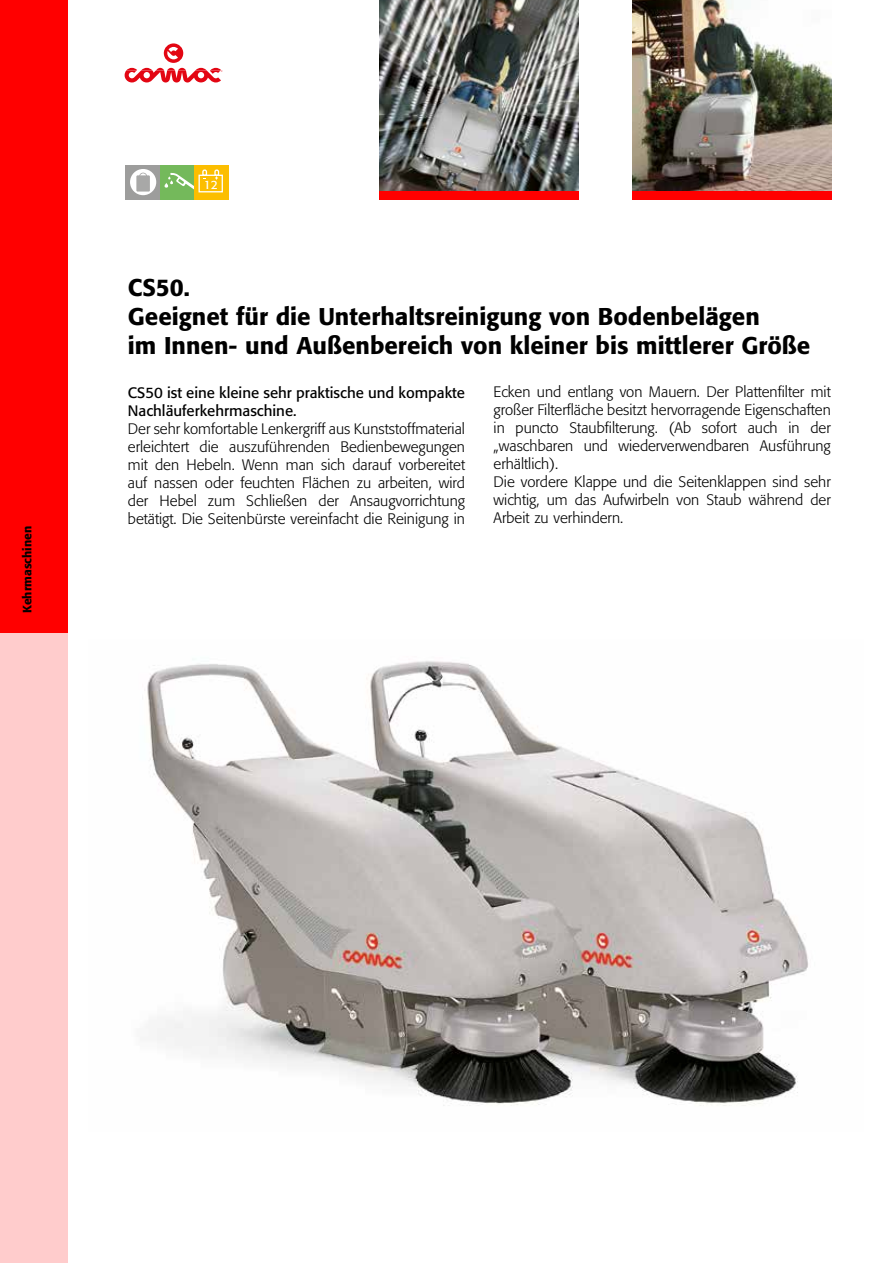
<style>
.page{position:relative;width:893px;height:1263px;background:#fff}
.page>*{position:absolute;margin:0;border:0;box-sizing:border-box;transform-origin:0 0}
.t1{font:500 24px/28.8px "Formata";color:#000}
.t2{font:300 15px/18px "Formata";color:#000;text-align:justify}
.t3{font:15px/18px "Formata";color:#000}
.t4{font:500 12px "Formata";color:#000}
.t5{font:12px "Formata";color:#fff}
</style>
<div class="page">
<div style="left:160px;top:165px;width:34px;height:34px;background:#74b95b"></div>
<svg style="left:164px;top:172px;width:30px;height:18px"></svg>
<div style="left:126px;top:165px;width:34px;height:34px;background:#9d9d9c"></div>
<div style="left:130px;top:169px;width:26px;height:26px;background:#fff;border-radius:50%"></div>
<svg style="left:136px;top:173px;width:14px;height:19px"></svg>
<div style="left:194px;top:165px;width:34px;height:34px;background:#fcbe00"></div>
<div style="left:198px;top:175px;width:25px;height:17px;border:1px solid #fff"></div>
<svg style="left:202px;top:169px;width:18px;height:11px"></svg>
<svg style="left:125px;top:68px;width:97px;height:15px"></svg>
<svg style="left:164px;top:43px;width:19px;height:20px"></svg>
<svg style="left:167px;top:47px;width:11px;height:12px"></svg>
<div style="left:0;top:204px;width:67px;height:1059px;background:#fcc"></div>
<div style="left:0;top:0;width:67px;height:632px;background:#f00"></div>
<img style="left:147px;top:661px;width:661px;height:445px">
<div style="left:379px;top:184px;width:200px;height:16px;background:#f00"></div>
<img style="left:379px;top:0;width:200px;height:191px">
<div style="left:632px;top:184px;width:200px;height:16px;background:#f00"></div>
<img style="left:632px;top:0;width:200px;height:191px">
<p class="t4" style="left:20px;top:613px;width:89px;rotate:-90deg">Kehrmaschinen</p>
<p class="t5" style="left:204px;top:178px;width:15px">12</p>
<h1 class="t1" style="left:128px;top:273px;width:684px">CS50.<br>Geeignet für die Unterhaltsreinigung von Bodenbelägen<br>im Innen- und Außenbereich von kleiner bis mittlerer Größe</h1>
<p class="t3" style="left:128px;top:384px;width:339px">CS50 ist eine kleine sehr praktische und kompakte<br>Nachläuferkehrmaschine.</p>
<p class="t2" style="left:128px;top:420px;width:339px">Der sehr komfortable Lenkergriff aus Kunststoffmaterial erleichtert die auszuführenden Bedienbewegungen mit den Hebeln. Wenn man sich darauf vorbereitet auf nassen oder feuchten Flächen zu arbeiten, wird der Hebel zum Schließen der Ansaugvorrichtung betätigt. Die Seitenbürste vereinfacht die Reinigung in</p>
<p class="t2" style="left:494px;top:383px;width:339px;text-align:left">Ecken und entlang von Mauern. Der Plattenfilter mit großer Filterfläche besitzt hervorragende Eigenschaften in puncto Staubfilterung. (Ab sofort auch in der „waschbaren und wiederverwendbaren Ausführung erhältlich).<br>Die vordere Klappe und die Seitenklappen sind sehr wichtig, um das Aufwirbeln von Staub während der Arbeit zu verhindern.</p>
</div>
